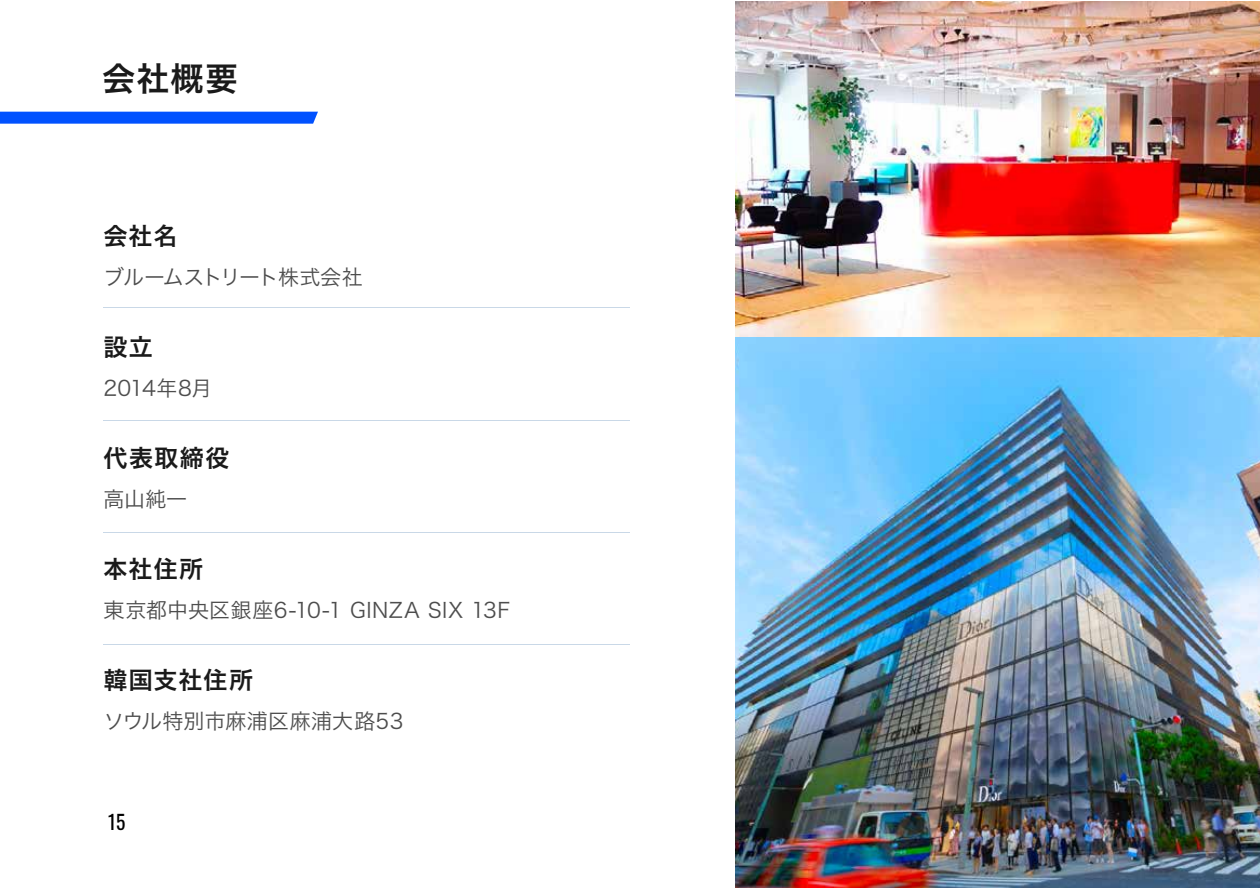
<style>
.page{position:relative;width:1260px;height:888px;background:#fff}
.page>*{position:absolute;margin:0;border:0;box-sizing:border-box;transform-origin:0 0}
.t1{font:33px "Hiragino Sans W6";color:#1a1a1a}
.t2{font:24px "Hiragino Sans W6";letter-spacing:.05em;color:#1a1a1a}
.t3{font:21px "Hiragino Sans W3";letter-spacing:.005em;color:#4d4d4d}
.t4{font:21px "Hiragino Sans W3";letter-spacing:-.055em;color:#4d4d4d}
.t5{font:21px "Hiragino Sans W3";letter-spacing:-.015em;color:#4d4d4d}
.t6{font:19.5px "Oswald";color:#000}
</style>
<div class="page">
<svg style="left:0;top:112px;width:318px;height:12px;background:#0957ff"></svg>
<img style="left:735px;top:336px;width:525px;height:552px">
<img style="left:735px;top:2px;width:525px;height:334px">
<hr style="left:104px;top:308px;width:526px;height:1px;background:#c9d8e7">
<hr style="left:104px;top:420px;width:526px;height:1px;background:#c9d8e7">
<hr style="left:104px;top:533px;width:526px;height:1px;background:#c9d8e7">
<hr style="left:104px;top:644px;width:526px;height:1px;background:#c9d8e7">
<h1 class="t1" style="left:102px;top:49px;width:138px">会社概要</h1>
<p class="t2" style="left:104px;top:214px;width:75px">会社名</p>
<p class="t4" style="left:104px;top:258px;width:261px">ブルームストリート株式会社</p>
<p class="t2" style="left:104px;top:325px;width:51px">設立</p>
<p class="t5" style="left:104px;top:369px;width:110px">2014年8月</p>
<p class="t2" style="left:104px;top:436px;width:127px">代表取締役</p>
<p class="t3" style="left:104px;top:480px;width:85px">高山純一</p>
<p class="t2" style="left:104px;top:547px;width:101px">本社住所</p>
<p class="t3" style="left:104px;top:591px;width:408px">東京都中央区銀座6-10-1 GINZA SIX 13F</p>
<p class="t2" style="left:104px;top:658px;width:151px">韓国支社住所</p>
<p class="t3" style="left:104px;top:702px;width:302px">ソウル特別市麻浦区麻浦大路53</p>
<p class="t6" style="left:108px;top:804px;width:19px">15</p>
</div>
